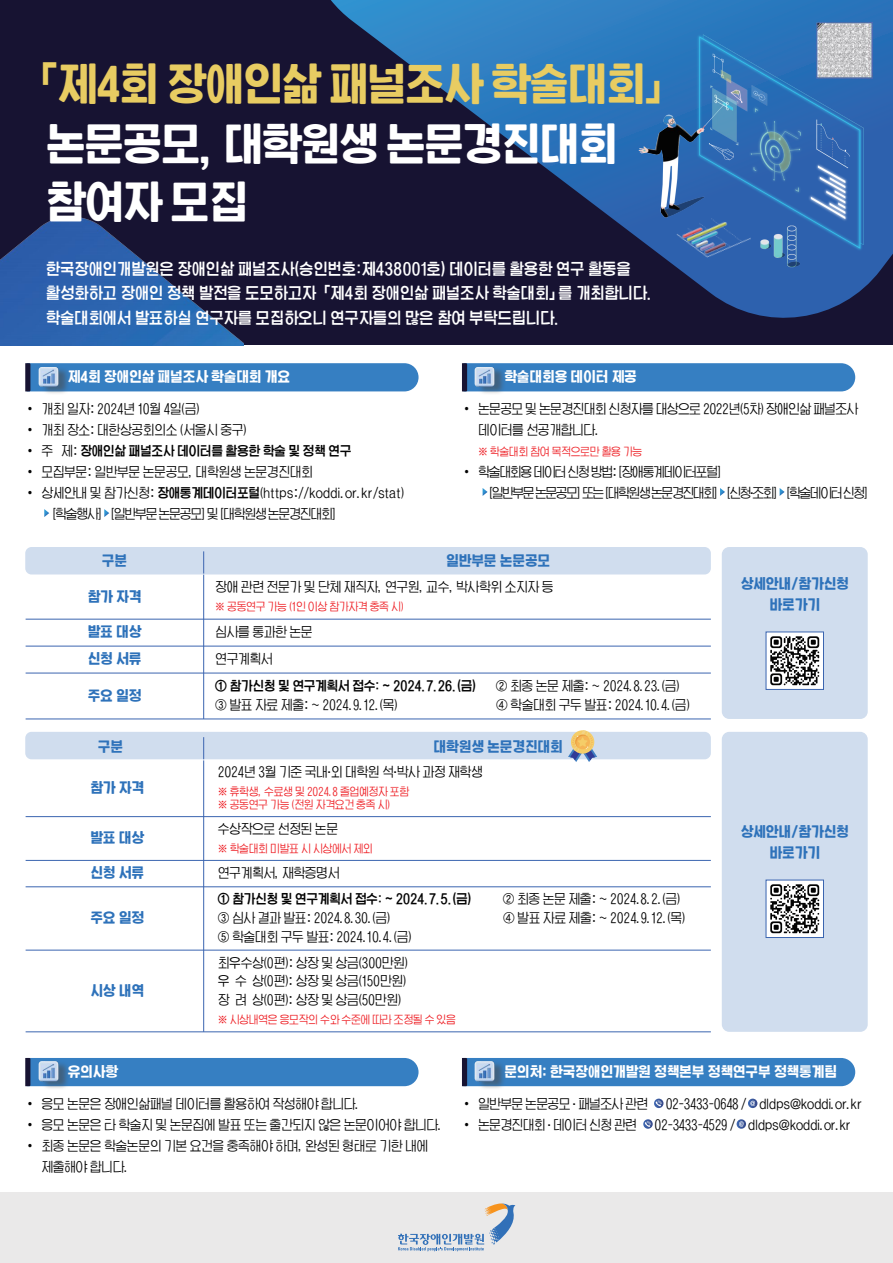
<style>
.page{position:relative;width:893px;height:1263px;background:#fff}
.page>*{position:absolute;margin:0;border:0;box-sizing:border-box;transform-origin:0 0}
.t1{font:800 45px/57.8px "J Ggwakchan Gothic C R";letter-spacing:-.035em;color:#fff;scale:.95 1}
.t2{font:800 45px "J Ggwakchan Gothic C R";letter-spacing:-.035em;color:#e8cc62;scale:.95 1}
.t3{font:700 16.5px/24.8px "J Ggwakchan Gothic C R";letter-spacing:-.005em;color:#fff;scale:.95 1}
.t4{font:800 14.25px/21.4px "J Ggwakchan Gothic C R";color:#2e72ba;text-align:center;scale:.95 1}
.t5{font:800 14.25px "J Ggwakchan Gothic C R";color:#fff;scale:.95 1}
.t6{font:13.5px/19px "J Ggwakchan Gothic C R";letter-spacing:-.02em;color:#030303;scale:.95 1}
.t7{font:13.5px/21px "J Ggwakchan Gothic C R";letter-spacing:-.04em;color:#030303;scale:.95 1}
.t8{font:700 13.5px "J Ggwakchan Gothic C R";letter-spacing:-.02em;color:#030303;scale:.95 1}
.t9{font:13.5px/21px "J Ggwakchan Gothic C R";letter-spacing:-.06em;color:#030303;scale:.95 1}
.t10{font:13.5px/21px "J Ggwakchan Gothic C R";letter-spacing:-.1em;color:#030303;scale:.95 1}
.t11{font:11.25px/13.5px "J Ggwakchan Gothic C R";letter-spacing:-.02em;color:#ee1d23;scale:.95 1}
.s1{font-family:"Times New Roman"}
.s2{font-family:"Times New Roman";font-weight:400}
.s3{font-weight:400}
.s4{font-weight:700}
</style>
<div class="page">
<svg style="left:25px;top:1058px;width:394px;height:28px;background:#3b80c0"></svg>
<svg style="left:462px;top:1058px;width:393px;height:28px;background:#3b80c0"></svg>
<svg style="left:654px;top:1098px;width:9px;height:10px"></svg>
<svg style="left:748px;top:1098px;width:9px;height:10px"></svg>
<svg style="left:643px;top:1119px;width:10px;height:10px"></svg>
<svg style="left:737px;top:1119px;width:9px;height:10px"></svg>
<svg style="left:25px;top:363px;width:394px;height:28px;background:#3d81c1"></svg>
<svg style="left:462px;top:363px;width:393px;height:28px;background:#3c81c1"></svg>
<svg style="left:483px;top:488px;width:5px;height:8px"></svg>
<svg style="left:720px;top:488px;width:5px;height:8px"></svg>
<svg style="left:780px;top:488px;width:5px;height:8px"></svg>
<svg style="left:104px;top:509px;width:5px;height:8px"></svg>
<svg style="left:44px;top:509px;width:5px;height:8px"></svg>
<div style="left:722px;top:547px;width:146px;height:172px;background:#d0ddee;border-radius:7px"></div>
<div style="left:25px;top:547px;width:686px;height:27px;background:#d0ddee;border-radius:6px"></div>
<hr style="left:203px;top:575px;width:1px;height:144px;background:#3b65b0">
<svg style="left:203px;top:551px;width:1px;height:22px"></svg>
<hr style="left:26px;top:619px;width:685px;height:1px;background:#3b65b0">
<hr style="left:26px;top:646px;width:685px;height:1px;background:#3b65b0">
<hr style="left:26px;top:673px;width:685px;height:1px;background:#3b65b0">
<hr style="left:26px;top:719px;width:685px;height:1px;background:#3b65b0">
<div style="left:766px;top:632px;width:58px;height:58px;background:#fff;border:1px solid #3b65b0"></div>
<img style="left:770px;top:636px;width:50px;height:50px">
<div style="left:722px;top:732px;width:146px;height:300px;background:#d0ddee;border-radius:7px"></div>
<div style="left:766px;top:880px;width:58px;height:58px;background:#fff;border:1px solid #3b65b0"></div>
<img style="left:770px;top:884px;width:50px;height:50px">
<div style="left:25px;top:732px;width:686px;height:27px;background:#d0ddee;border-radius:6px"></div>
<hr style="left:203px;top:760px;width:1px;height:272px;background:#3b65b0">
<svg style="left:203px;top:737px;width:1px;height:22px"></svg>
<hr style="left:26px;top:1032px;width:685px;height:1px;background:#3b65b0">
<hr style="left:26px;top:816px;width:685px;height:1px;background:#3b65b0">
<hr style="left:26px;top:860px;width:685px;height:1px;background:#3b65b0">
<hr style="left:26px;top:887px;width:685px;height:1px;background:#3b65b0">
<hr style="left:26px;top:950px;width:685px;height:1px;background:#3b65b0">
<svg style="left:568px;top:730px;width:29px;height:32px"></svg>
<div style="left:0;top:0;width:893px;height:345px;background:#171332"></div>
<img style="left:0;top:216px;width:243px;height:129px">
<svg style="left:331px;top:0;width:562px;height:318px"></svg>
<img style="left:588px;top:24px;width:295px;height:267px">
<img style="left:639px;top:165px;width:134px;height:109px">
<img style="left:816px;top:22px;width:57px;height:56px">
<div style="left:0;top:1192px;width:893px;height:71px;background:#eae9e9"></div>
<svg style="left:398px;top:1203px;width:117px;height:48px"></svg>
<h1 class="t2" style="left:19px;top:58px;width:701px">「제4회 장애인삶 패널조사 학술대회」</h1>
<h1 class="t1" style="left:46px;top:115px;width:603px">논문공모, 대학원생 논문경진대회 참여자 모집</h1>
<p class="t3" style="left:46px;top:255px;width:641px">한국장애인개발원은 장애인삶 패널조사(승인번호:제438001호) 데이터를 활용한 연구 활동을 활성화하고 장애인 정책 발전을 도모하고자「제4회 장애인삶 패널조사 학술대회」를 개최합니다. 학술대회에서 발표하실 연구자를 모집하오니 연구자들의 많은 참여 부탁드립니다.</p>
<p class="t5" style="left:68px;top:368px;width:236px">제4회 장애인삶 패널조사 학술대회 개요</p>
<p class="t6" style="left:28px;top:400px;width:182px"><span class="s1">•</span> 개최 일자: 2024년 10월 4일(금)</p>
<p class="t6" style="left:28px;top:421px;width:232px"><span class="s1">•</span> 개최 장소: 대한상공회의소 (서울시 중구)</p>
<p class="t8" style="left:28px;top:443px;width:342px"><span class="s2">•</span> <span class="s3">주 제:</span> 장애인삶 패널조사 데이터를 활용한 학술 및 정책 연구</p>
<p class="t6" style="left:28px;top:463px;width:301px"><span class="s1">•</span> 모집부문: 일반부문 논문공모, 대학원생 논문경진대회</p>
<p class="t9" style="left:52px;top:483px;width:373px;text-indent:-24px"><span class="s1">•</span> 상세안내 및 참가신청: <span class="s4">장애통계데이터포털</span>(https://koddi.or.kr/stat) [학술행사] [일반부문 논문공모] 및 [대학원생 논문경진대회]</p>
<p class="t5" style="left:504px;top:368px;width:141px">학술대회용 데이터 제공</p>
<p class="t7" style="left:478px;top:399px;width:402px;text-indent:-14px"><span class="s1">•</span> 논문공모 및 논문경진대회 신청자를 대상으로 2022년(5차) 장애인삶 패널조사 데이터를 선공개합니다.</p>
<p class="t11" style="left:478px;top:445px;width:174px">※ 학술대회 참여 목적으로만 활용 가능</p>
<p class="t10" style="left:488px;top:462px;width:402px;text-indent:-24px"><span class="s1">•</span> 학술대회용 데이터 신청 방법: [장애통계데이터포털]<br>[일반부문 논문공모] 또는 [대학원생 논문경진대회] [신청·조회] [학술데이터 신청]</p>
<p class="t4" style="left:102px;top:550px;width:28px">구분</p>
<p class="t4" style="left:88px;top:586px;width:58px">참가 자격</p>
<p class="t4" style="left:446px;top:550px;width:111px">일반부문 논문공모</p>
<p class="t6" style="left:215px;top:578px;width:357px">장애 관련 전문가 및 단체 재직자, 연구원, 교수, 박사학위 소지자 등</p>
<p class="t11" style="left:215px;top:601px;width:200px">※ 공동연구 가능 (1인 이상 참가자격 충족 시)</p>
<p class="t4" style="left:88px;top:621px;width:58px">발표 대상</p>
<p class="t6" style="left:215px;top:623px;width:104px">심사를 통과한 논문</p>
<p class="t4" style="left:88px;top:648px;width:58px">신청 서류</p>
<p class="t6" style="left:215px;top:650px;width:62px">연구계획서</p>
<p class="t8" style="left:215px;top:677px;width:276px">① 참가신청 및 연구계획서 접수: ~ 2024.7.26.(금)</p>
<p class="t6" style="left:496px;top:676px;width:195px">② 최종 논문 제출: ~ 2024.8.23.(금)</p>
<p class="t6" style="left:215px;top:695px;width:194px">③ 발표 자료 제출: ~ 2024.9.12.(목)</p>
<p class="t6" style="left:496px;top:695px;width:205px">④ 학술대회 구두 발표: 2024.10.4.(금)</p>
<p class="t4" style="left:88px;top:685px;width:58px">주요 일정</p>
<p class="t4" style="left:98px;top:736px;width:28px">구분</p>
<p class="t4" style="left:434px;top:736px;width:137px">대학원생 논문경진대회</p>
<p class="t4" style="left:90px;top:776px;width:58px">참가 자격</p>
<p class="t6" style="left:218px;top:762px;width:280px">2024년 3월 기준 국내·외 대학원 석·박사 과정 재학생</p>
<p class="t11" style="left:218px;top:785px;width:203px">※ 휴학생, 수료생 및 2024.8 졸업예정자 포함 ※ 공동연구 가능 (전원 자격요건 충족 시)</p>
<p class="t6" style="left:218px;top:820px;width:128px">수상작으로 선정된 논문</p>
<p class="t11" style="left:218px;top:842px;width:164px">※ 학술대회 미발표 시 시상에서 제외</p>
<p class="t4" style="left:90px;top:827px;width:58px">발표 대상</p>
<p class="t4" style="left:90px;top:862px;width:58px">신청 서류</p>
<p class="t6" style="left:218px;top:864px;width:129px">연구계획서, 재학증명서</p>
<p class="t8" style="left:218px;top:891px;width:269px">① 참가신청 및 연구계획서 접수: ~ 2024.7.5.(금)</p>
<p class="t6" style="left:503px;top:890px;width:188px">② 최종 논문 제출: ~ 2024.8.2.(금)</p>
<p class="t6" style="left:218px;top:909px;width:183px">③ 심사 결과 발표: 2024.8.30.(금)</p>
<p class="t6" style="left:503px;top:909px;width:194px">④ 발표 자료 제출: ~ 2024.9.12.(목)</p>
<p class="t6" style="left:218px;top:928px;width:205px">⑤ 학술대회 구두 발표: 2024.10.4.(금)</p>
<p class="t4" style="left:90px;top:907px;width:58px">주요 일정</p>
<p class="t4" style="left:90px;top:979px;width:58px">시상 내역</p>
<p class="t6" style="left:218px;top:953px;width:202px">최우수상(0편): 상장 및 상금(300만원) 우 수 상(0편): 상장 및 상금(150만원) 장 려 상(0편): 상장 및 상금(50만원)</p>
<p class="t11" style="left:218px;top:1013px;width:252px">※ 시상내역은 응모작의 수와 수준에 따라 조정될 수 있음</p>
<p class="t4" style="left:741px;top:572px;width:115px">상세안내/참가신청 바로가기</p>
<p class="t4" style="left:741px;top:820px;width:115px">상세안내/참가신청 바로가기</p>
<p class="t5" style="left:68px;top:1063px;width:55px">유의사항</p>
<p class="t6" style="left:28px;top:1094px;width:351px"><span class="s1">•</span> 응모 논문은 장애인삶패널 데이터를 활용하여 작성해야 합니다.</p>
<p class="t6" style="left:28px;top:1115px;width:438px"><span class="s1">•</span> 응모 논문은 타 학술지 및 논문집에 발표 또는 출간되지 않은 논문이어야 합니다.</p>
<p class="t6" style="left:41px;top:1135px;width:409px;line-height:21px;text-indent:-14px"><span class="s1">•</span> 최종 논문은 학술논문의 기본 요건을 충족해야 하며, 완성된 형태로 기한 내에 제출해야 합니다.</p>
<p class="t5" style="left:504px;top:1063px;width:352px">문의처: 한국장애인개발원 정책본부 정책연구부 정책통계팀</p>
<p class="t7" style="left:465px;top:1093px;width:195px"><span class="s1">•</span> 일반부문 논문공모 · 패널조사 관련</p>
<p class="t7" style="left:666px;top:1093px;width:208px">02-3433-0648 / dldps@koddi.or.kr</p>
<p class="t7" style="left:465px;top:1114px;width:183px"><span class="s1">•</span> 논문경진대회 · 데이터 신청 관련</p>
<p class="t7" style="left:655px;top:1114px;width:208px">02-3433-4529 / dldps@koddi.or.kr</p>
</div>
